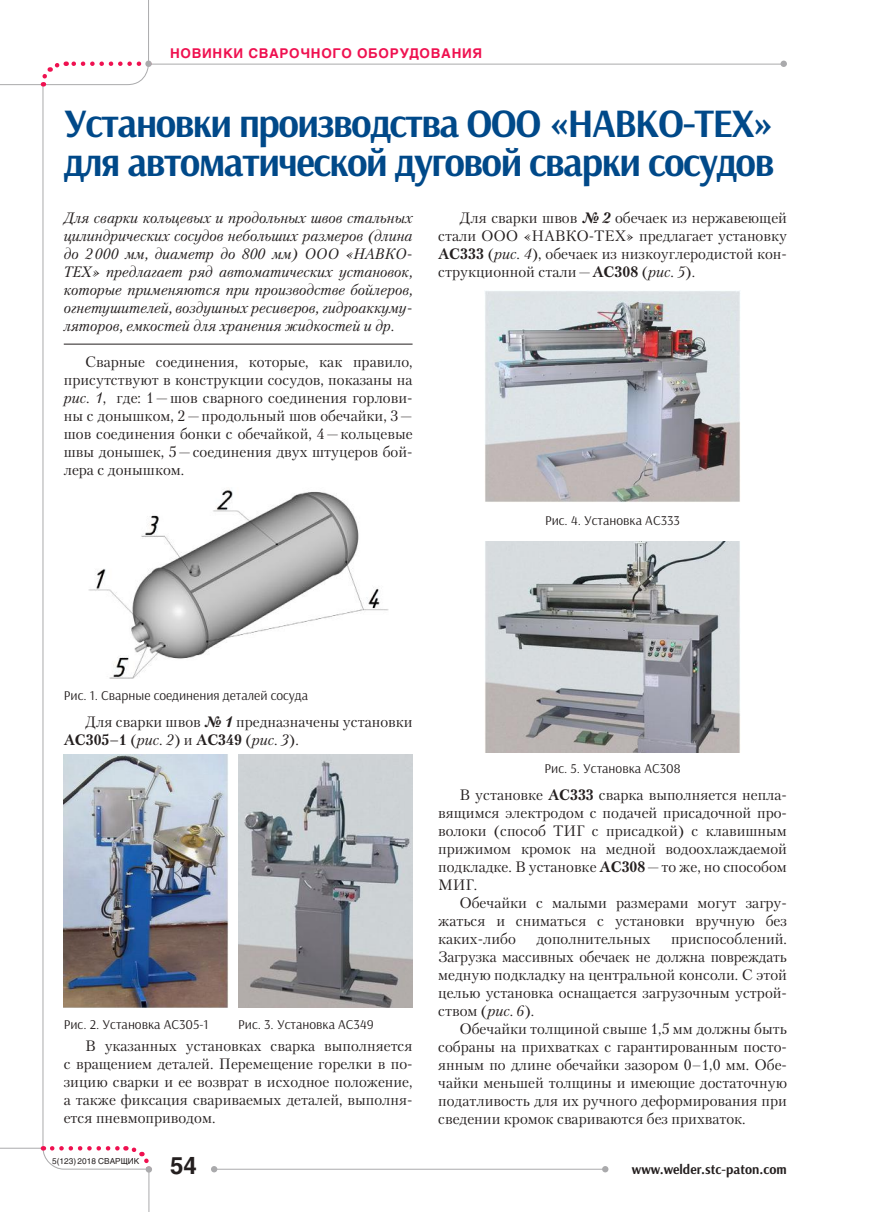
<style>
.page{position:relative;width:872px;height:1212px;background:#fff}
.page>*{position:absolute;margin:0;border:0;box-sizing:border-box;transform-origin:0 0}
.t1{font:700 40.5px/39px "Arsenal";letter-spacing:-.04em;color:#004989}
.t2{font:700 24px "AG Letterica C";color:#241f1f}
.t3{font:15px/18px "Petersburg C";color:#241f1f;text-align:justify}
.t4{font:italic 15px/18px "Petersburg C";color:#241f1f;text-align:justify}
.t5{font:13.5px "Arsenal";color:#241f1f}
.t6{font:700 13.5px "AG Letterica C";letter-spacing:.05em;color:#ef1150}
.t7{font:700 13.5px "Arsenal";color:#241f1f}
.t8{font:8.25px "AG Letterica C";color:#241f1f}
.s1{font-style:italic}
.s2{font-weight:700;font-style:italic}
.s3{font-weight:700}
</style>
<div class="page">
<hr style="left:0;top:1148px;width:43px;height:1px;background:#aaaaac">
<svg style="left:42px;top:87px;width:107px;height:1079px"></svg>
<hr style="left:149px;top:64px;width:637px;height:1px;background:#aaaaac">
<div style="left:780px;top:61px;width:7px;height:6px;background:#aaaaac;border-radius:50%"></div>
<svg style="left:0;top:0;width:149px;height:87px"></svg>
<div style="left:145px;top:61px;width:7px;height:6px;background:#aaaaac;border-radius:50%"></div>
<hr style="left:148px;top:1169px;width:1px;height:43px;background:#aaaaac">
<svg style="left:52px;top:1144px;width:100px;height:28px"></svg>
<svg style="left:602px;top:1166px;width:6px;height:6px"></svg>
<svg style="left:211px;top:1166px;width:6px;height:6px"></svg>
<hr style="left:214px;top:1169px;width:391px;height:1px;background:#aaaaac">
<hr style="left:64px;top:344px;width:348px;height:1px;background:#241f1f">
<img style="left:78px;top:488px;width:311px;height:190px">
<img style="left:485px;top:291px;width:255px;height:211px">
<img style="left:485px;top:541px;width:255px;height:212px">
<img style="left:64px;top:755px;width:165px;height:253px">
<img style="left:238px;top:755px;width:174px;height:253px">
<p class="t6" style="left:170px;top:46px;width:313px">НОВИНКИ СВАРОЧНОГО ОБОРУДОВАНИЯ</p>
<h1 class="t1" style="left:64px;top:105px;width:712px">Установки производства ООО «НАВКО-ТЕХ» для автоматической дуговой сварки сосудов</h1>
<p class="t4" style="left:64px;top:209px;width:350px">Для сварки кольцевых и продольных швов стальных цилиндрических сосудов небольших размеров (длина до 2000 мм, диаметр до 800 мм) ООО «НАВКО-ТЕХ» предлагает ряд автоматических установок, которые применяются при производстве бойлеров, огнетушителей, воздушных ресиверов, гидроаккуму&shy;ляторов, емкостей для хранения жидкостей и др.</p>
<p class="t3" style="left:64px;top:353px;width:350px;text-indent:21px">Сварные соединения, которые, как правило, присутствуют в конструкции сосудов, показаны на <span class="s1">рис. 1</span>, где: 1— шов сварного соединения горлови&shy;ны с донышком, 2— продольный шов обечайки, 3— шов соединения бонки с обечайкой, 4— кольцевые швы донышек, 5— соединения двух штуцеров бой&shy;лера с донышком.</p>
<p class="t3" style="left:438px;top:209px;width:350px;text-indent:21px">Для сварки швов <span class="s2">№ 2</span> обечаек из нержавеющей стали ООО «НАВКО-ТЕХ» предлагает установку <span class="s3">АС333</span> (<span class="s1">рис. 4</span>), обечаек из низкоуглеродистой кон&shy;струкционной стали— <span class="s3">АС308</span> (<span class="s1">рис. 5</span>).</p>
<p class="t5" style="left:545px;top:512px;width:136px">Рис. 4. Установка АС333</p>
<p class="t5" style="left:64px;top:687px;width:246px">Рис. 1. Сварные соединения деталей сосуда</p>
<p class="t3" style="left:64px;top:713px;width:350px;text-indent:21px">Для сварки швов <span class="s2">№ 1</span> предназначены установки<br><span class="s3">АС305–1</span> (<span class="s1">рис. 2</span>) и <span class="s3">АС349</span> (<span class="s1">рис. 3</span>).</p>
<p class="t5" style="left:64px;top:1016px;width:146px">Рис. 2. Установка АС305-1</p>
<p class="t5" style="left:238px;top:1016px;width:137px">Рис. 3. Установка АС349</p>
<p class="t3" style="left:64px;top:1037px;width:350px;text-indent:21px">В указанных установках сварка выполняется с вращением деталей. Перемещение горелки в по&shy;зицию сварки и ее возврат в исходное положение, а также фиксация свариваемых деталей, выполня&shy;ется пневмоприводом.</p>
<p class="t8" style="left:52px;top:1156px;width:88px">5(123) 2018 СВАРЩИК</p>
<h2 class="t2" style="left:170px;top:1151px;width:28px">54</h2>
<p class="t5" style="left:544px;top:760px;width:137px">Рис. 5. Установка АС308</p>
<p class="t3" style="left:438px;top:785px;width:350px;text-indent:21px">В установке <span class="s3">АС333</span> сварка выполняется непла&shy;вящимся электродом с подачей присадочной про&shy;волоки (способ ТИГ с присадкой) с клавишным прижимом кромок на медной водоохлаждаемой подкладке. В установке <span class="s3">АС308</span> — то же, но способом МИГ.</p>
<p class="t3" style="left:438px;top:893px;width:350px;text-indent:21px">Обечайки с малыми размерами могут загру&shy;жаться и сниматься с установки вручную без каких-либо</p>
<p class="t3" style="left:438px;top:929px;width:350px;text-indent:233px">приспособлений.<br>Загрузка массивных обечаек не должна повреждать медную подкладку на центральной консоли. С этой целью установка оснащается загрузочным устрой&shy;ством (<span class="s1">рис. 6</span>).</p>
<p class="t3" style="left:438px;top:1019px;width:350px;text-indent:21px">Обечайки толщиной свыше 1,5 мм должны быть собраны на прихватках с гарантированным посто&shy;янным по длине обечайки зазором 0–1,0 мм. Обе&shy;чайки меньшей толщины и имеющие достаточную податливость для их ручного деформирования при сведении кромок свариваются без прихваток.</p>
<p class="t3" style="left:536px;top:929px;width:116px">дополнительных</p>
<p class="t7" style="left:632px;top:1161px;width:156px">www.welder.stc-paton.com</p>
</div>
